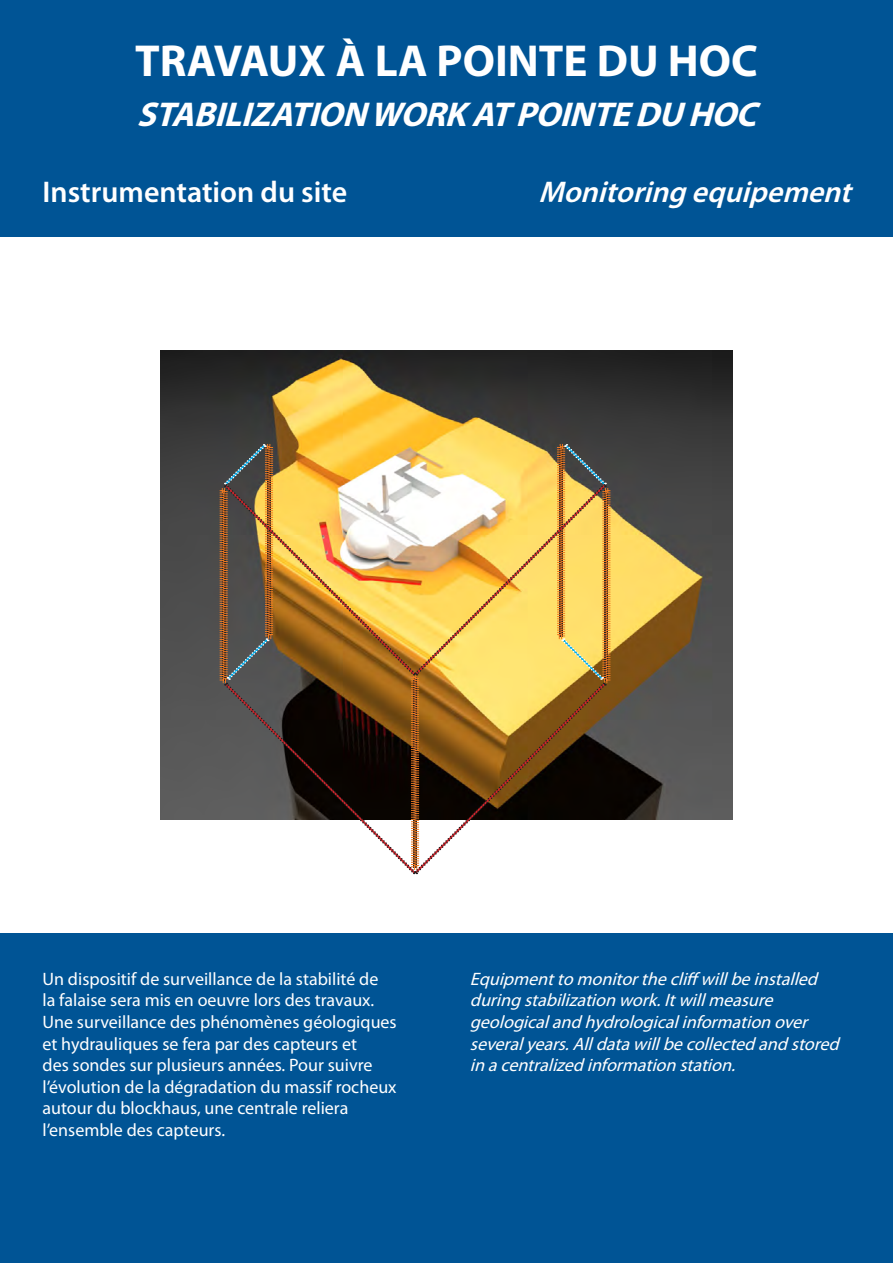
<style>
.page{position:relative;width:893px;height:1263px;background:#fff}
.page>*{position:absolute;margin:0;border:0;box-sizing:border-box;transform-origin:0 0}
.t1{font:700 45px "Myriad Pro";color:#fff}
.t2{font:italic 700 34.5px "Myriad Pro";color:#fff}
.t3{font:600 30px "Myriad Pro";color:#fff}
.t4{font:italic 600 30px "Myriad Pro";color:#fff}
.t5{font:18px/21.6px "Myriad Pro";color:#fff}
.t6{font:italic 18px/21.6px "Myriad Pro";color:#fff}
</style>
<div class="page">
<div style="left:0;top:0;width:893px;height:237px;background:#005495"></div>
<div style="left:0;top:934px;width:893px;height:329px;background:#005495"></div>
<img style="left:160px;top:351px;width:572px;height:469px">
<img style="left:220px;top:443px;width:390px;height:432px">
<p class="t1" style="left:135px;top:32px;width:624px">TRAVAUX À LA POINTE DU HOC</p>
<p class="t2" style="left:137px;top:92px;width:632px">STABILIZATION WORKATPOINTEDU HOC</p>
<p class="t3" style="left:43px;top:173px;width:306px">Instrumentation du site</p>
<p class="t4" style="left:538px;top:173px;width:323px">Monitoringequipement</p>
<p class="t5" style="left:43px;top:968px;width:356px">Un dispositif de surveillance de la stabilité de<br>la falaise sera mis en oeuvre lors des travaux.<br>Une surveillance des phénomènes géologiques et hydrauliques se fera par des capteurs et<br>des sondes sur plusieurs années. Pour suivre l’évolution de la dégradation du massif rocheux autour du blockhaus, une centrale reliera l’ensemble des capteurs.</p>
<p class="t6" style="left:470px;top:968px;width:376px">Equipmenttomonitorthecliffwillbeinstalled duringstabilizationwork.Itwillmeasure geologicalandhydrologicalinformationover severalyears.Alldatawillbecollectedandstored inacentralizedinformationstation.</p>
</div>
